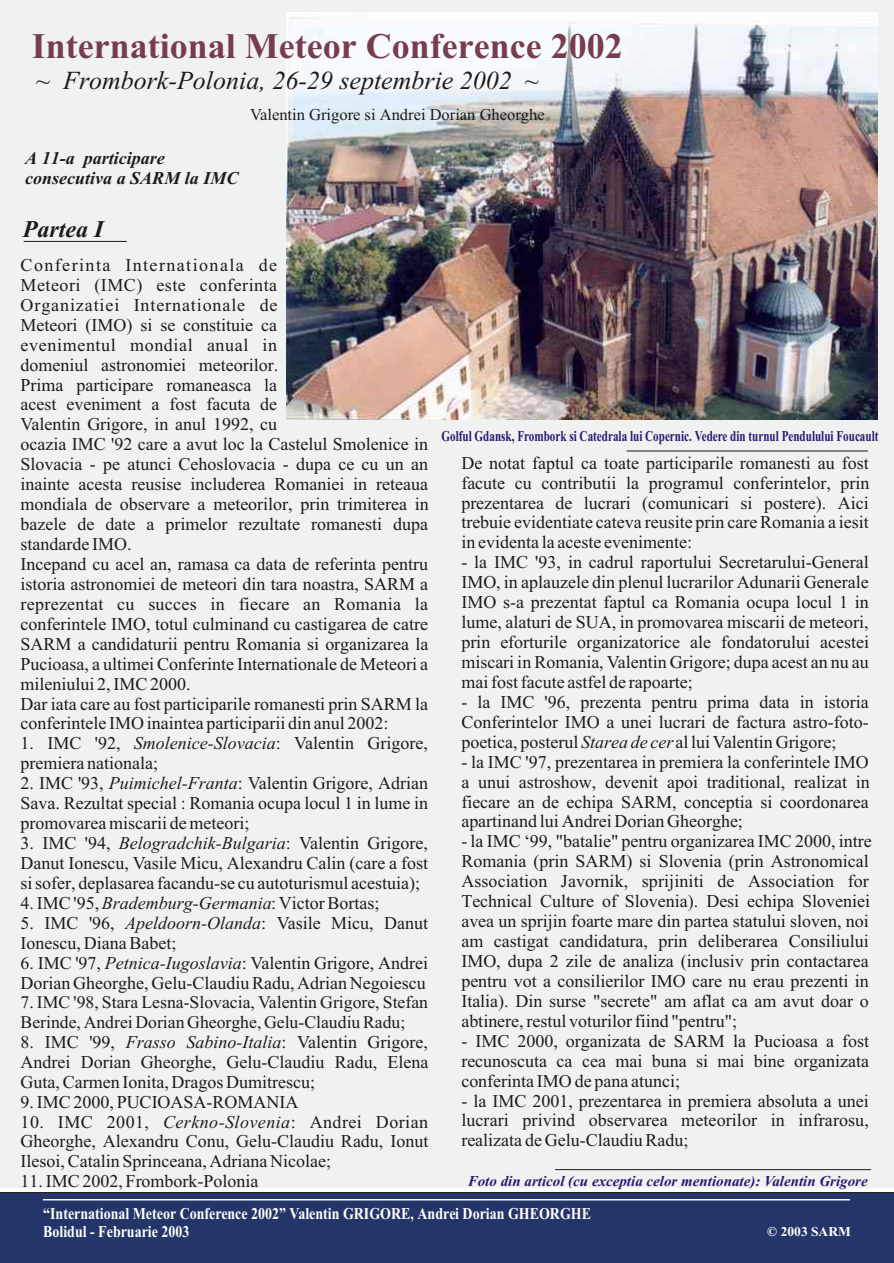
<style>
.page{position:relative;width:894px;height:1263px;background:#fff}
.page>*{position:absolute;margin:0;border:0;box-sizing:border-box;transform-origin:0 0}
.t1{font:700 36px "Times New Roman CE";color:#783d4d}
.t2{font:italic 25.95px "Times New Roman CE";color:#1f1a17}
.t3{font:italic 700 24px "Times New Roman";color:#1f1a17}
.t4{font:18px/20px "Times New Roman CE";color:#1f1a17;text-align:justify}
.t5{font:italic 700 18px/20px "Times New Roman CE";color:#1f1a17}
.t6{font:17.7px/19.6px "Times New Roman CE";color:#1f1a17}
.t7{font:700 16.5px/18.3px "Times New Roman CE";color:#fff;scale:.85 1}
.t8{font:16.5px "Times New Roman CE";color:#1f1a17}
.t9{font:700 15px "Times New Roman CE";color:#291770;scale:.74 1}
.t10{font:italic 700 15px "Times New Roman CE";color:#291770}
.t11{font:700 13.5px "Times New Roman CE";color:#fff}
.s1{font-style:italic}
</style>
<div class="page">
<div style="left:0;top:0;width:894px;height:1188px;background:#f0f2f2"></div>
<div style="left:0;top:1192px;width:894px;height:71px;background:#243669"></div>
<hr style="left:43px;top:1199px;width:807px;height:1px;background:#fff">
<img style="left:287px;top:13px;width:591px;height:406px">
<hr style="left:24px;top:241px;width:103px;height:1px;background:#1f1a17">
<hr style="left:555px;top:1169px;width:316px;height:1px;background:#1f1a17">
<hr style="left:627px;top:451px;width:241px;height:1px;background:#1f1a17">
<h1 class="t1" style="left:32px;top:34px;width:592px">International Meteor Conference 2002</h1>
<h2 class="t2" style="left:36px;top:71px;width:504px">~ Frombork-Polonia, 26-29 septembrie 2002 ~</h2>
<p class="t8" style="left:250px;top:108px;width:296px">Valentin Grigore si Andrei Dorian Gheorghe</p>
<p class="t5" style="left:25px;top:150px;width:215px">A 11-a participare consecutiva a SARM la IMC</p>
<h3 class="t3" style="left:23px;top:221px;width:82px">Partea I</h3>
<p class="t4" style="left:21px;top:257px;width:410px;text-align:left">Conferinta Internationala de<br>Meteori (IMC) este conferinta<br>Organizatiei Internationale de<br>Meteori (IMO) si se constituie ca<br>evenimentul mondial anual in<br>domeniul astronomiei meteorilor.<br>Prima participare romaneasca la<br>acest eveniment a fost facuta de<br>Valentin Grigore, in anul 1992, cu<br>ocazia IMC '92 care a avut loc la Castelul Smolenice in Slovacia - pe atunci Cehoslovacia - dupa ce cu un an inainte acesta reusise includerea Romaniei in reteaua mondiala de observare a meteorilor, prin trimiterea in bazele de date a primelor rezultate romanesti dupa standarde IMO.<br>Incepand cu acel an, ramasa ca data de referinta pentru istoria astronomiei de meteori din tara noastra, SARM a reprezentat cu succes in fiecare an Romania la conferintele IMO, totul culminand cu castigarea de catre SARM a candidaturii pentru Romania si organizarea la Pucioasa, a ultimei Conferinte Internationale de Meteori a mileniului 2, IMC 2000.<br>Dar iata care au fost participarile romanesti prin SARM la conferintele IMO inaintea participarii din anul 2002:</p>
<p class="t4" style="left:21px;top:735px;width:409px">1. IMC '92, <span class="s1">Smolenice-Slovacia</span>: Valentin Grigore, premiera nationala;</p>
<p class="t4" style="left:21px;top:775px;width:409px">2. IMC '93, <span class="s1">Puimichel-Franta</span>: Valentin Grigore, Adrian Sava. Rezultat special : Romania ocupa locul 1 in lume in promovarea miscarii de meteori;</p>
<p class="t4" style="left:21px;top:835px;width:409px">3. IMC '94, <span class="s1">Belogradchik-Bulgaria</span>: Valentin Grigore, Danut Ionescu, Vasile Micu, Alexandru Calin (care a fost si sofer, deplasarea facandu-se cu autoturismul acestuia);</p>
<p class="t4" style="left:21px;top:895px;width:361px">4. IMC '95, <span class="s1">Brademburg-Germania</span>: Victor Bortas;</p>
<p class="t4" style="left:21px;top:915px;width:409px">5. IMC '96, <span class="s1">Apeldoorn-Olanda</span>: Vasile Micu, Danut<br>Ionescu, Diana Babet;</p>
<p class="t4" style="left:21px;top:954px;width:409px">6. IMC '97, <span class="s1">Petnica-Iugoslavia</span>: Valentin Grigore, Andrei<br>Dorian Gheorghe, Gelu-Claudiu Radu, Adrian Negoiescu</p>
<p class="t6" style="left:21px;top:994px;width:409px">7. IMC '98, Stara Lesna-Slovacia, Valentin Grigore, Stefan<br>Berinde, Andrei Dorian Gheorghe, Gelu-Claudiu Radu;</p>
<p class="t4" style="left:21px;top:1034px;width:409px">8. IMC '99, <span class="s1">Frasso Sabino-Italia</span>: Valentin Grigore, Andrei Dorian Gheorghe, Gelu-Claudiu Radu, Elena Guta, Carmen Ionita, Dragos Dumitrescu;</p>
<p class="t4" style="left:21px;top:1093px;width:280px">9. IMC 2000, PUCIOASA-ROMANIA</p>
<p class="t4" style="left:21px;top:1113px;width:409px">10. IMC 2001, <span class="s1">Cerkno-Slovenia</span>: Andrei Dorian Gheorghe, Alexandru Conu, Gelu-Claudiu Radu, Ionut Ilesoi, Catalin Sprinceana, Adriana Nicolae;</p>
<p class="t4" style="left:21px;top:1173px;width:240px">11. IMC 2002, Frombork-Polonia</p>
<p class="t9" style="left:442px;top:431px;width:592px">Golful Gdansk, Frombork si Catedrala lui Copernic. Vedere din turnul Pendulului Foucault</p>
<p class="t4" style="left:461px;top:454px;width:410px">De notat faptul ca toate participarile romanesti au fost facute cu contributii la programul conferintelor, prin prezentarea de lucrari (comunicari si postere). Aici trebuie evidentiate cateva reusite prin care Romania a iesit in evidenta la aceste evenimente:</p>
<p class="t4" style="left:461px;top:554px;width:409px">- la IMC '93, in cadrul raportului Secretarului-General IMO, in aplauzele din plenul lucrarilor Adunarii Generale IMO s-a prezentat faptul ca Romania ocupa locul 1 in lume, alaturi de SUA, in promovarea miscarii de meteori, prin eforturile organizatorice ale fondatorului acestei miscari in Romania, Valentin Grigore; dupa acest an nu au mai fost facute astfel de rapoarte;</p>
<p class="t4" style="left:461px;top:694px;width:409px">- la IMC '96, prezenta pentru prima data in istoria Conferintelor IMO a unei lucrari de factura astro-foto&shy;poetica, posterul <span class="s1">Starea de cer</span> al lui Valentin Grigore;</p>
<p class="t4" style="left:461px;top:753px;width:410px">- la IMC '97, prezentarea in premiera la conferintele IMO a unui astroshow, devenit apoi traditional, realizat in fiecare an de echipa SARM, conceptia si coordonarea apartinand lui Andrei Dorian Gheorghe;</p>
<p class="t4" style="left:461px;top:833px;width:412px;text-align:left">- la IMC ‘99, "batalie" pentru organizarea IMC 2000, intre Romania (prin SARM) si Slovenia (prin Astronomical Association Javornik, sprijiniti de Association for Technical Culture of Slovenia). Desi echipa Sloveniei avea un sprijin foarte mare din partea statului sloven, noi am castigat candidatura, prin deliberarea Consiliului IMO, dupa 2 zile de analiza (inclusiv prin contactarea pentru vot a consilierilor IMO care nu erau prezenti in Italia). Din surse "secrete" am aflat ca am avut doar o abtinere, restul voturilor fiind "pentru";</p>
<p class="t4" style="left:461px;top:1032px;width:409px">- IMC 2000, organizata de SARM la Pucioasa a fost recunoscuta ca cea mai buna si mai bine organizata conferinta IMO de pana atunci;</p>
<p class="t4" style="left:461px;top:1092px;width:409px">- la IMC 2001, prezentarea in premiera absoluta a unei lucrari privind observarea meteorilor in infrarosu, realizata de Gelu-Claudiu Radu;</p>
<p class="t10" style="left:468px;top:1176px;width:401px">Foto din articol (cu exceptia celor mentionate): Valentin Grigore</p>
<p class="t7" style="left:43px;top:1206px;width:646px">“International Meteor Conference 2002” Valentin GRIGORE, Andrei Dorian GHEORGHE<br>Bolidul - Februarie 2003</p>
<p class="t11" style="left:767px;top:1226px;width:85px">© 2003 SARM</p>
</div>
